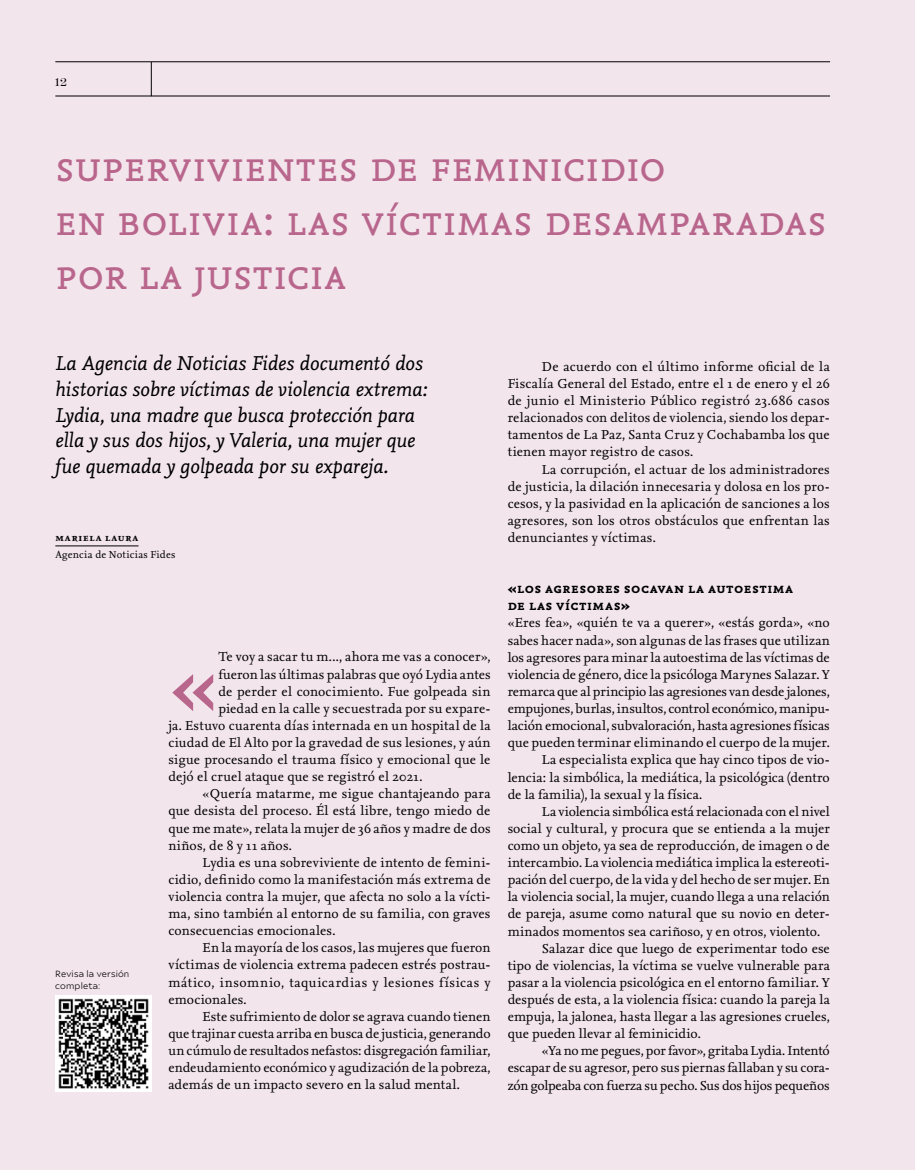
<style>
.page{position:relative;width:915px;height:1170px;background:#fff}
.page>*{position:absolute;margin:0;border:0;box-sizing:border-box;transform-origin:0 0}
.t1{font:91.35px "Nexus Mix Pro";color:#b9668d}
.t2{font:45px/54px "Nexus Mix Pro";letter-spacing:.015em;color:#b9668d}
.t3{font:italic 21px/25.5px "Nexus Mix Pro";letter-spacing:-.005em;color:#000}
.t4{font:700 15px/17.1px "Nexus Mix Pro";letter-spacing:.035em;color:#000}
.t5{font:13.5px/17.1px "Nexus Serif Pro";letter-spacing:.005em;color:#000;text-align:justify}
.t6{font:13.5px "Nexus Serif Pro";letter-spacing:-.015em;color:#000}
.t7{font:500 11.25px "Chapman";color:#000}
.t8{font:10.5px "Nexus Serif Pro";letter-spacing:.02em;color:#000}
.t9{font:700 10.5px "Nexus Serif Pro";letter-spacing:.09em;color:#000}
.t10{font:9px/12px "Ariana Pro";letter-spacing:.02em;color:#000}
</style>
<div class="page">
<div style="left:0;top:0;width:914px;height:1169px;background:#f3e5ec"></div>
<img style="left:55px;top:995px;width:96px;height:96px">
<hr style="left:55px;top:545px;width:83px;height:1px;background:#000">
<hr style="left:55px;top:61px;width:774px;height:1px;background:#000">
<hr style="left:55px;top:96px;width:774px;height:1px;background:#000">
<hr style="left:151px;top:62px;width:1px;height:34px;background:#000">
<p class="t7" style="left:55px;top:74px;width:13px">12</p>
<h2 class="t2" style="left:55px;top:136px;width:772px">supervivientes de feminicidio<br>en bolivia: las víctimas desamparadas por la justicia</h2>
<h3 class="t3" style="left:55px;top:349px;width:373px">La Agencia de Noticias Fides documentó dos historias sobre víctimas de violencia extrema:<br>Lydia, una madre que busca protección para ella y sus dos hijos, y Valeria, una mujer que fue quemada y golpeada por su expareja.</h3>
<p class="t5" style="left:507px;top:357px;width:323px;text-indent:34px">De acuerdo con el último informe oficial de la Fiscalía General del Estado, entre el 1 de enero y el 26 de junio el Ministerio Público registró 23.686 casos relacionados con delitos de violencia, siendo los depar&shy;tamentos de La Paz, Santa Cruz y Cochabamba los que tienen mayor registro de casos.</p>
<p class="t5" style="left:507px;top:460px;width:323px;text-indent:34px">La corrupción, el actuar de los administradores de justicia, la dilación innecesaria y dolosa en los pro&shy;cesos, y la pasividad en la aplicación de sanciones a los agresores, son los otros obstáculos que enfrentan las denunciantes y víctimas.</p>
<p class="t9" style="left:55px;top:530px;width:85px">mariela laura</p>
<p class="t8" style="left:55px;top:546px;width:121px">Agencia de Noticias Fides</p>
<p class="t10" style="left:55px;top:966px;width:76px">Revisa la versión completa:</p>
<p class="t5" style="left:218px;top:647px;width:274px">Te voy a sacar tu m..., ahora me vas a conocer»,</p>
<p class="t5" style="left:218px;top:665px;width:274px">fueron las últimas palabras que oyó Lydia antes</p>
<p class="t5" style="left:218px;top:682px;width:274px">de perder el conocimiento. Fue golpeada sin</p>
<p class="t5" style="left:218px;top:699px;width:274px">piedad en la calle y secuestrada por su expare-</p>
<p class="t5" style="left:168px;top:716px;width:323px">ja. Estuvo cuarenta días internada en un hospital de la</p>
<p class="t5" style="left:168px;top:733px;width:323px">ciudad de El Alto por la gravedad de sus lesiones, y aún</p>
<p class="t5" style="left:168px;top:750px;width:323px">sigue procesando el trauma físico y emocional que le</p>
<p class="t5" style="left:168px;top:767px;width:255px">dejó el cruel ataque que se registró el 2021.</p>
<p class="t5" style="left:202px;top:784px;width:289px">«Quería matarme, me sigue chantajeando para</p>
<p class="t5" style="left:168px;top:801px;width:323px">que desista del proceso. Él está libre, tengo miedo de</p>
<p class="t5" style="left:168px;top:818px;width:323px">que me mate», relata la mujer de 36 años y madre de dos</p>
<p class="t5" style="left:168px;top:836px;width:125px">niños, de 8 y 11 años.</p>
<p class="t5" style="left:202px;top:853px;width:289px">Lydia es una sobreviviente de intento de femini-</p>
<p class="t5" style="left:168px;top:870px;width:323px">cidio, definido como la manifestación más extrema de</p>
<p class="t5" style="left:168px;top:887px;width:323px">violencia contra la mujer, que afecta no solo a la vícti-</p>
<p class="t5" style="left:168px;top:904px;width:323px">ma, sino también al entorno de su familia, con graves</p>
<p class="t5" style="left:168px;top:921px;width:168px">consecuencias emocionales.</p>
<p class="t5" style="left:202px;top:938px;width:289px">En la mayoría de los casos, las mujeres que fueron</p>
<p class="t5" style="left:168px;top:955px;width:323px">víctimas de violencia extrema padecen estrés postrau-</p>
<p class="t5" style="left:168px;top:972px;width:323px">mático, insomnio, taquicardias y lesiones físicas y</p>
<p class="t5" style="left:168px;top:990px;width:80px">emocionales.</p>
<p class="t5" style="left:202px;top:1007px;width:289px">Este sufrimiento de dolor se agrava cuando tienen</p>
<p class="t5" style="left:168px;top:1024px;width:323px">que trajinar cuesta arriba en busca de justicia, generando</p>
<p class="t5" style="left:168px;top:1041px;width:323px">un cúmulo de resultados nefastos: disgregación familiar,</p>
<p class="t5" style="left:168px;top:1058px;width:323px">endeudamiento económico y agudización de la pobreza,</p>
<p class="t5" style="left:168px;top:1075px;width:293px">además de un impacto severo en la salud mental.</p>
<h1 class="t1" style="left:168px;top:614px;width:51px">«</h1>
<p class="t4" style="left:507px;top:579px;width:287px">«los agresores socavan la autoestima de las víctimas»</p>
<p class="t5" style="left:507px;top:613px;width:323px">«Eres fea», «quién te va a querer», «estás gorda», «no</p>
<p class="t5" style="left:507px;top:631px;width:323px">sabes hacer nada», son algunas de las frases que utilizan</p>
<p class="t5" style="left:507px;top:648px;width:323px">los agresores para minar la autoestima de las víctimas de</p>
<p class="t5" style="left:507px;top:665px;width:323px">violencia de género, dice la psicóloga Marynes Salazar. Y</p>
<p class="t5" style="left:507px;top:682px;width:323px">remarca que al principio las agresiones van desde jalones,</p>
<p class="t5" style="left:507px;top:699px;width:323px">empujones, burlas, insultos, control económico, manipu-</p>
<p class="t5" style="left:507px;top:716px;width:323px">lación emocional, subvaloración, hasta agresiones físicas</p>
<p class="t5" style="left:507px;top:733px;width:323px">que pueden terminar eliminando el cuerpo de la mujer.</p>
<p class="t5" style="left:541px;top:750px;width:289px">La especialista explica que hay cinco tipos de vio-</p>
<p class="t5" style="left:507px;top:767px;width:323px">lencia: la simbólica, la mediática, la psicológica (dentro</p>
<p class="t5" style="left:507px;top:785px;width:196px">de la familia), la sexual y la física.</p>
<p class="t5" style="left:541px;top:802px;width:289px">La violencia simbólica está relacionada con el nivel</p>
<p class="t5" style="left:507px;top:819px;width:323px">social y cultural, y procura que se entienda a la mujer</p>
<p class="t5" style="left:507px;top:836px;width:323px">como un objeto, ya sea de reproducción, de imagen o de</p>
<p class="t5" style="left:507px;top:853px;width:323px">intercambio. La violencia mediática implica la estereoti-</p>
<p class="t5" style="left:507px;top:870px;width:323px">pación del cuerpo, de la vida y del hecho de ser mujer. En</p>
<p class="t5" style="left:507px;top:887px;width:323px">la violencia social, la mujer, cuando llega a una relación</p>
<p class="t5" style="left:507px;top:904px;width:323px">de pareja, asume como natural que su novio en deter-</p>
<p class="t5" style="left:507px;top:921px;width:314px">minados momentos sea cariñoso, y en otros, violento.</p>
<p class="t5" style="left:541px;top:938px;width:289px">Salazar dice que luego de experimentar todo ese</p>
<p class="t5" style="left:507px;top:956px;width:323px">tipo de violencias, la víctima se vuelve vulnerable para</p>
<p class="t5" style="left:507px;top:973px;width:323px">pasar a la violencia psicológica en el entorno familiar. Y</p>
<p class="t5" style="left:507px;top:990px;width:323px">después de esta, a la violencia física: cuando la pareja la</p>
<p class="t5" style="left:507px;top:1007px;width:323px">empuja, la jalonea, hasta llegar a las agresiones crueles,</p>
<p class="t5" style="left:507px;top:1024px;width:194px">que pueden llevar al feminicidio.</p>
<p class="t5" style="left:541px;top:1041px;width:289px">«Ya no me pegues, por favor», gritaba Lydia. Intentó</p>
<p class="t5" style="left:507px;top:1058px;width:323px">escapar de su agresor, pero sus piernas fallaban y su cora-</p>
<p class="t6" style="left:507px;top:1075px;width:323px">zón golpeaba con fuerza su pecho. Sus dos hijos pequeños</p>
</div>
